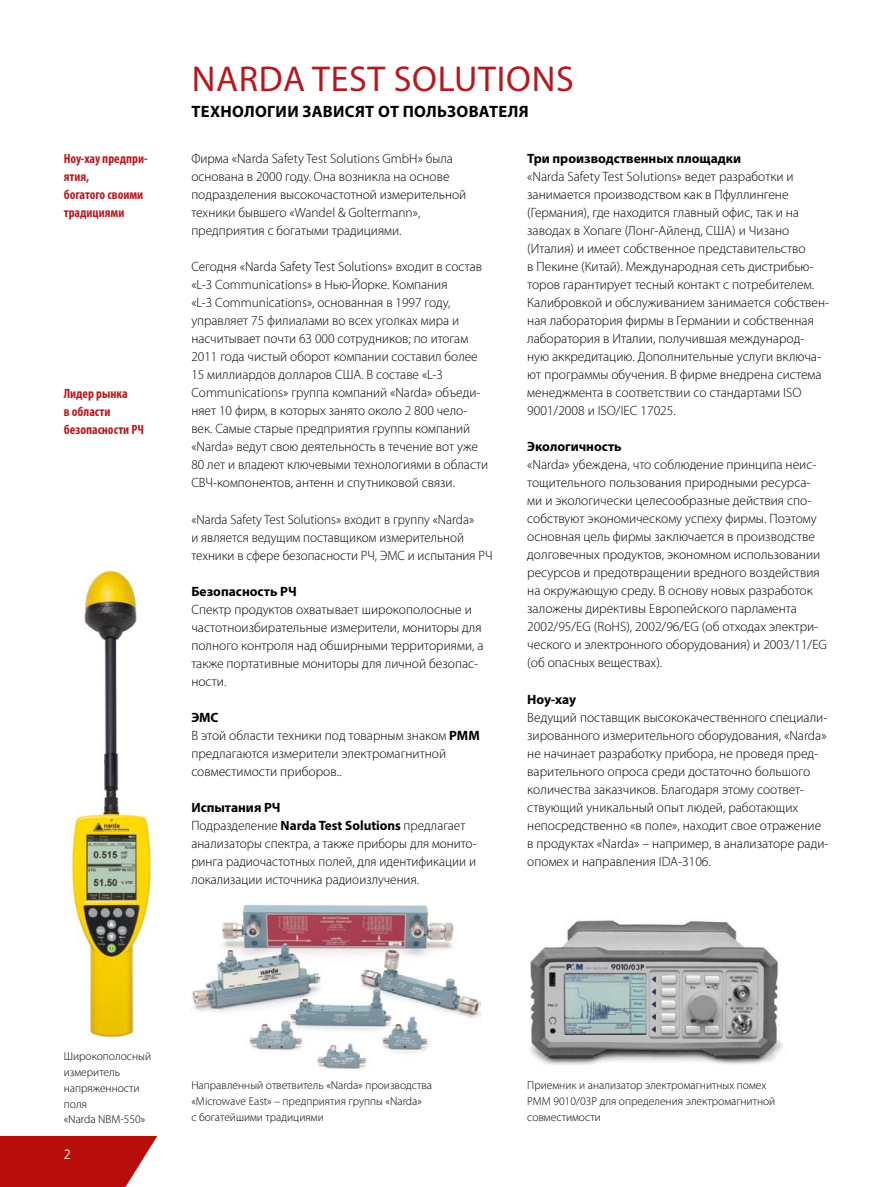
<style>
.page{position:relative;width:893px;height:1187px;background:#fff}
.page>*{position:absolute;margin:0;border:0;box-sizing:border-box;transform-origin:0 0}
.t1{font:36px "Myriad Pro";letter-spacing:.02em;color:#b61820}
.t2{font:700 16.5px "Myriad Pro";letter-spacing:.02em;color:#000}
.t3{font:300 13.5px/18px "Myriad Pro";color:#000}
.t4{font:700 condensed 13.5px/18px "Myriad Pro";color:#b61820}
.t5{font:700 13.5px "Myriad Pro";color:#000}
.t6{font:300 13.5px "Frutiger LT";color:#fff}
.t7{font:300 11.55px/15.8px "Myriad Pro";color:#000}
.s1{font-weight:700}
</style>
<div class="page">
<svg style="left:0;top:1135px;width:157px;height:51px;background:#bf2927"></svg>
<img style="left:530px;top:920px;width:253px;height:145px">
<img style="left:71px;top:570px;width:81px;height:468px">
<img style="left:191px;top:904px;width:289px;height:165px">
<p class="t4" style="left:64px;top:149px;width:85px">Ноу-хау предпри&shy;ятия,<br>богатого своими традициями</p>
<p class="t4" style="left:64px;top:384px;width:82px">Лидер рынка<br>в области безопасности РЧ</p>
<h1 class="t1" style="left:192px;top:57px;width:384px">NARDA TEST -SOLUTIONS</h1>
<p class="t2" style="left:192px;top:101px;width:339px">ТЕХНОЛОГИИ ЗАВИСЯТ ОТ ПОЛЬЗОВАТЕЛЯ</p>
<p class="t3" style="left:191px;top:150px;width:276px">Фирма «Narda Safety Test Solutions GmbH» была основана в 2000 году. Она возникла на основе подразделения высокочастотной измерительной техники бывшего «Wandel &amp; Goltermann», предприятия с богатыми традициями.</p>
<p class="t3" style="left:191px;top:258px;width:298px">Сегодня «Narda Safety Test Solutions» входит в состав «L-3 Communications» в Нью-Йорке. Компания<br>«L-3 Communications», основанная в 1997 году, управляет 75 филиалами во всех уголках мира и насчитывает почти 63 000 сотрудников; по итогам 2011 года чистый оборот компании составил более 15 миллиардов долларов США. В составе «L-3<br>Communications» группа компаний «Narda» объеди&shy;няет 10 фирм, в которых занято около 2 800 чело&shy;век. Самые старые предприятия группы компаний «Narda» ведут свою деятельность в течение вот уже 80 лет и владеют ключевыми технологиями в области СВЧ-компонентов, антенн и спутниковой связи.</p>
<p class="t3" style="left:191px;top:510px;width:303px">«Narda Safety Test Solutions» входит в группу «Narda»<br>и является ведущим поставщиком измерительной техники в сфере безопасности РЧ, ЭМС и испытания РЧ</p>
<p class="t5" style="left:191px;top:582px;width:107px">Безопасность РЧ</p>
<p class="t3" style="left:191px;top:600px;width:294px">Спектр продуктов охватывает широкополосные и частотноизбирательные измерители, мониторы для полного контроля над обширными территориями, а также портативные мониторы для личной безопас&shy;ности.</p>
<p class="t3" style="left:191px;top:708px;width:290px"><span class="s1">ЭМС<br></span>В этой области техники под товарным знаком <span class="s1">PMM </span>предлагаются измерители электромагнитной совместимости приборов..</p>
<p class="t3" style="left:191px;top:798px;width:287px"><span class="s1">Испытания РЧ<br></span>Подразделение <span class="s1">Narda Test Solutions</span> предлагает анализаторы спектра, а также приборы для монито&shy;ринга радиочастотных полей, для идентификации и локализации источника радиоизлучения.</p>
<p class="t5" style="left:527px;top:150px;width:215px">Три производственных площадки</p>
<p class="t3" style="left:527px;top:168px;width:303px">«Narda Safety Test Solutions» ведет разработки и занимается производством как в Пфуллингене (Германия), где находится главный офис, так и на заводах в Хопаге (Лонг-Айленд, США) и Чизано (Италия) и имеет собственное представительство<br>в Пекине (Китай). Международная сеть дистрибью&shy;торов гарантирует тесный контакт с потребителем.<br>Калибровкой и обслуживанием занимается собствен&shy;ная лаборатория фирмы в Германии и собственная лаборатория в Италии, получившая международ&shy;ную аккредитацию. Дополнительные услуги включа&shy;ют программы обучения. В фирме внедрена система менеджмента в соответствии со стандартами ISO 9001/2008 и ISO/IEC 17025.</p>
<p class="t5" style="left:527px;top:438px;width:96px">Экологичность</p>
<p class="t3" style="left:527px;top:456px;width:301px">«Narda» убеждена, что соблюдение принципа неис&shy;тощительного пользования природными ресурса&shy;ми и экологически целесообразные действия спо&shy;собствуют экономическому успеху фирмы. Поэтому основная цель фирмы заключается в производстве долговечных продуктов, экономном использовании ресурсов и предотвращении вредного воздействия на окружающую среду. В основу новых разработок заложены директивы Европейского парламента 2002/95/EG (RoHS), 2002/96/EG (об отходах электри&shy;ческого и электронного оборудования) и 2003/11/EG (об опасных веществах).</p>
<p class="t5" style="left:527px;top:690px;width:50px">Ноу-хау</p>
<p class="t3" style="left:527px;top:708px;width:303px">Ведущий поставщик высококачественного специали&shy;зированного измерительного оборудования, «Narda» не начинает разработку прибора, не проведя пред&shy;варительного опроса среди достаточно большого количества заказчиков. Благодаря этому соответ&shy;ствующий уникальный опыт людей, работающих непосредственно «в поле», находит свое отражение в продуктах «Narda» – например, в анализаторе ради&shy;опомех и направления IDA-3106.</p>
<p class="t7" style="left:64px;top:1048px;width:89px">Широкополосный измеритель напряженности поля<br>«Narda NBM-550»</p>
<p class="t6" style="left:64px;top:1146px;width:9px">2</p>
<p class="t7" style="left:191px;top:1077px;width:242px">Направленный ответвитель «Narda» производства «Microwave East» – предприятия группы «Narda»<br>с богатейшими традициями</p>
<p class="t7" style="left:527px;top:1077px;width:250px">Приемник и анализатор электромагнитных помех<br>PMM 9010/03P для определения электромагнитной совместимости</p>
</div>
